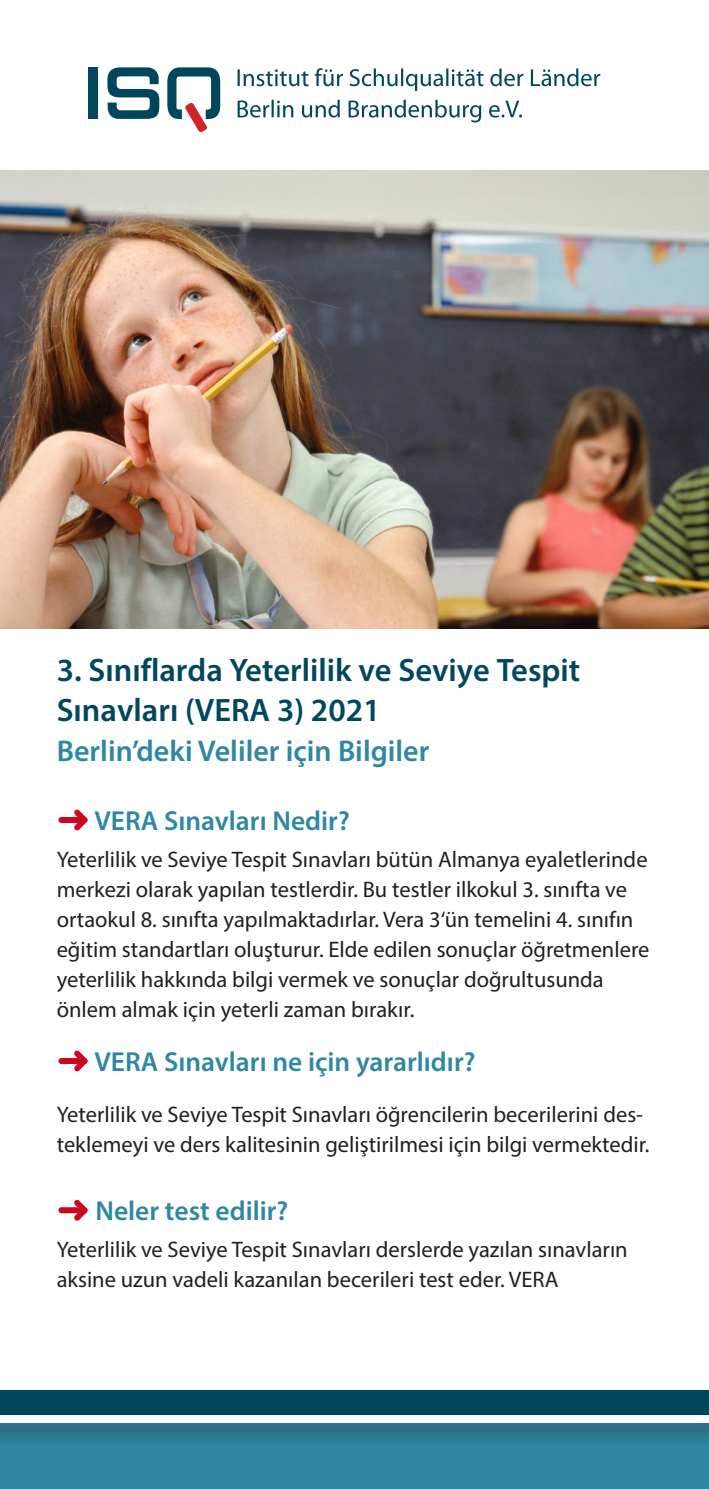
<style>
.page{position:relative;width:709px;height:1489px;background:#fff}
.page>*{position:absolute;margin:0;border:0;box-sizing:border-box;transform-origin:0 0}
.t1{font:600 32.5px/40.5px "Myriad Pro";color:#00475d}
.t2{font:600 30px "Myriad Pro";color:#2e88a3}
.überschriften_mit_Pf{font:600 27.5px "Myriad Pro";color:#2e88a3}
.Standard_mit_Abstand{font:600 27.5px "Myriad Pro";color:#2e88a3}
.Standard_mit_Abstand-2{font:22.5px/30px "Myriad Pro";color:#231f20}
</style>
<div class="page">
<div style="left:89px;top:67px;width:9px;height:52px;background:#00475d"></div>
<svg style="left:107px;top:67px;width:52px;height:52px"></svg>
<svg style="left:167px;top:67px;width:53px;height:65px"></svg>
<svg style="left:237px;top:68px;width:363px;height:23px"></svg>
<svg style="left:238px;top:100px;width:284px;height:22px"></svg>
<img style="left:0;top:170px;width:709px;height:458px">
<div style="left:0;top:1404px;width:709px;height:84px;background:#2e88a3"></div>
<div style="left:0;top:1389px;width:709px;height:26px;background:#00475d"></div>
<div style="left:0;top:1410px;width:709px;height:37px;background:#231f20;opacity:.6"></div>
<div style="left:0;top:1415px;width:709px;height:7px;background:#fff"></div>
<div style="left:58px;top:817px;width:29px;height:6px;background:#cd071e;border-radius:3px"></div>
<svg style="left:74px;top:809px;width:14px;height:21px"></svg>
<div style="left:58px;top:1057px;width:29px;height:6px;background:#cd071e;border-radius:3px"></div>
<svg style="left:74px;top:1050px;width:14px;height:21px"></svg>
<div style="left:58px;top:1207px;width:29px;height:6px;background:#cd071e;border-radius:3px"></div>
<svg style="left:74px;top:1199px;width:14px;height:21px"></svg>
<p class="t1" style="left:57px;top:649px;width:525px">3. Sınıflarda Yeterlilik ve Seviye Tespit<br>Sınavları (VERA 3) 2021</p>
<p class="t2" style="left:57px;top:732px;width:374px">Berlin’deki Veliler için Bilgiler</p>
<p class="überschriften_mit_Pf" style="left:94px;top:803px;width:257px">VERA Sınavları Nedir?</p>
<p class="Standard_mit_Abstand-2" style="left:57px;top:844px;width:594px">Yeterlilik ve Seviye Tespit Sınavları bütün Almanya eyaletlerinde merkezi olarak yapılan testlerdir. Bu testler ilkokul 3. sınıfta ve ortaokul 8. sınıfta yapılmaktadırlar. Vera 3‘ün temelini 4. sınıfın eğitim standartları oluşturur. Elde edilen sonuçlar öğretmenlere yeterlilik hakkında bilgi vermek ve sonuçlar doğrultusunda önlem almak için yeterli zaman bırakır.</p>
<p class="Standard_mit_Abstand" style="left:94px;top:1044px;width:382px">VERA Sınavları ne için yararlıdır?</p>
<p class="Standard_mit_Abstand-2" style="left:57px;top:1099px;width:594px">Yeterlilik ve Seviye Tespit Sınavları öğrencilerin becerilerini des&shy;teklemeyi ve ders kalitesinin geliştirilmesi için bilgi vermektedir.</p>
<p class="überschriften_mit_Pf" style="left:95px;top:1193px;width:194px">Neler test edilir?</p>
<p class="Standard_mit_Abstand-2" style="left:57px;top:1234px;width:572px">Yeterlilik ve Seviye Tespit Sınavları derslerde yazılan sınavların aksine uzun vadeli kazanılan becerileri test eder. VERA</p>
</div>
